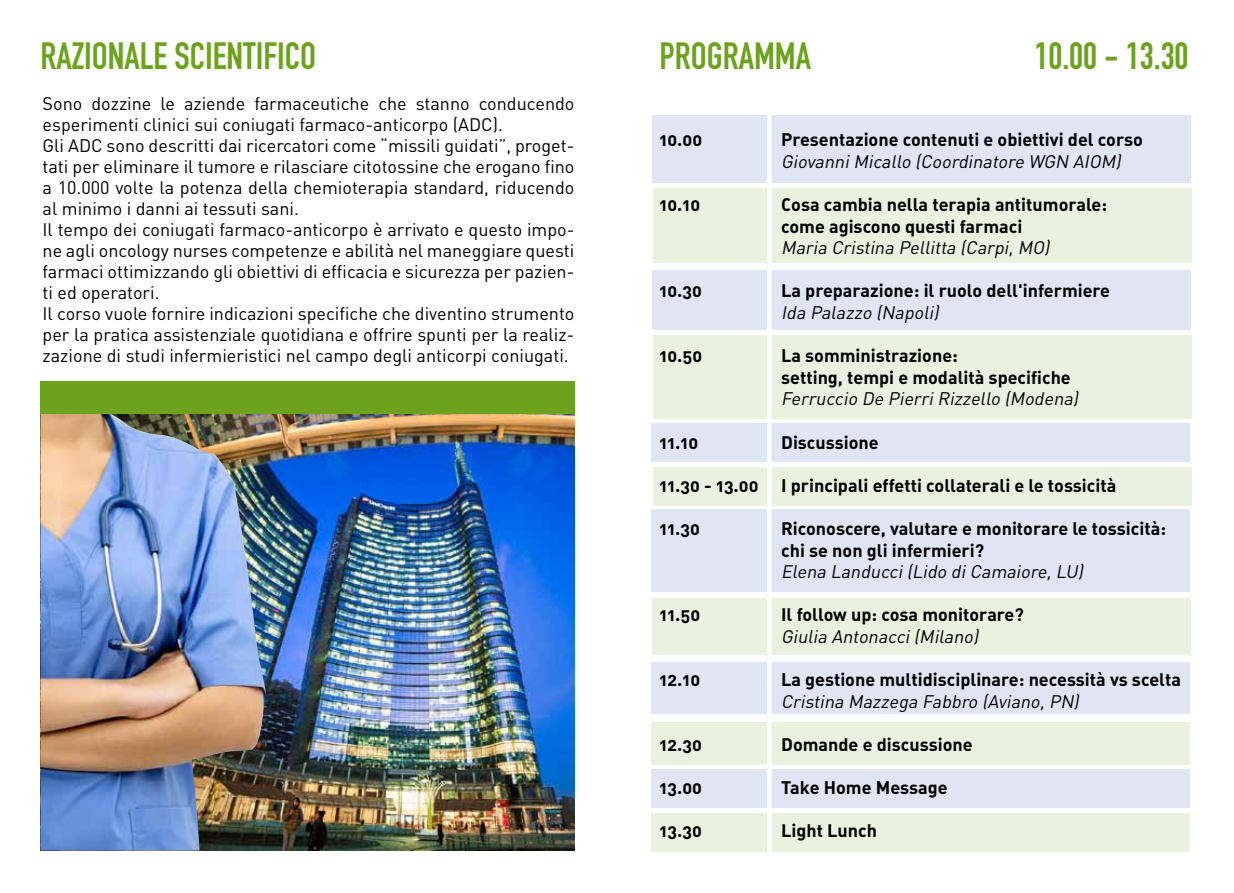
<style>
.page{position:relative;width:1234px;height:893px;background:#fff}
.page>*{position:absolute;margin:0;border:0;box-sizing:border-box;transform-origin:0 0}
.t1{font:700 37.5px "DIN Condensed";color:#6ca21d}
.t2{font:18px/21px "DIN";color:#000}
.t3{font:18px/21.6px "DIN Bold Alternate";color:#000}
.t4{font:italic 18px "DIN";color:#000}
</style>
<div class="page">
<div style="left:651px;top:814px;width:538px;height:38px;background:#eaf1df"></div>
<div style="left:651px;top:722px;width:538px;height:42px;background:#eaf1df"></div>
<div style="left:651px;top:598px;width:539px;height:57px;background:#eaf1df"></div>
<div style="left:652px;top:467px;width:539px;height:39px;background:#eaf1df"></div>
<div style="left:652px;top:335px;width:539px;height:83px;background:#eaf1df"></div>
<div style="left:652px;top:188px;width:539px;height:75px;background:#eaf1df"></div>
<div style="left:651px;top:770px;width:538px;height:38px;background:#dfe5f3"></div>
<div style="left:651px;top:423px;width:538px;height:39px;background:#dfe5f3"></div>
<div style="left:651px;top:510px;width:538px;height:82px;background:#dfe5f3"></div>
<div style="left:651px;top:662px;width:538px;height:52px;background:#dfe5f3"></div>
<div style="left:651px;top:270px;width:539px;height:60px;background:#dfe5f3"></div>
<div style="left:651px;top:115px;width:539px;height:68px;background:#dfe5f3"></div>
<img style="left:266px;top:414px;width:308px;height:436px">
<img style="left:40px;top:414px;width:226px;height:436px">
<div style="left:40px;top:381px;width:534px;height:33px;background:#6ca21d"></div>
<hr style="left:767px;top:106px;width:4px;height:751px;background:#fff">
<h1 class="t1" style="left:40px;top:31px;width:277px">RAZIONALE SCIENTIFICO</h1>
<h1 class="t1" style="left:659px;top:31px;width:153px">PROGRAMMA</h1>
<h1 class="t1" style="left:1034px;top:31px;width:156px">10.00 - 13.30</h1>
<p class="t2" style="left:43px;top:92px;width:533px">Sono dozzine le aziende farmaceutiche che stanno conducendo esperimenti clinici sui coniugati farmaco-anticorpo (ADC).<br>Gli ADC sono descritti dai ricercatori come “missili guidati”, proget&shy;tati per eliminare il tumore e rilasciare citotossine che erogano fino a 10.000 volte la potenza della chemioterapia standard, riducendo al minimo i danni ai tessuti sani.<br>Il tempo dei coniugati farmaco-anticorpo è arrivato e questo impo&shy;ne agli oncology nurses competenze e abilità nel maneggiare questi farmaci ottimizzando gli obiettivi di efficacia e sicurezza per pazien&shy;ti ed operatori.<br>Il corso vuole fornire indicazioni specifiche che diventino strumento per la pratica assistenziale quotidiana e offrire spunti per la realiz&shy;zazione di studi infermieristici nel campo degli anticorpi coniugati.</p>
<p class="t3" style="left:659px;top:128px;width:44px">10.00</p>
<p class="t3" style="left:781px;top:128px;width:363px">Presentazione contenuti e obiettivi del corso</p>
<p class="t4" style="left:781px;top:150px;width:345px">GiovanniMicallo (Coordinatore WGN AIOM)</p>
<p class="t3" style="left:659px;top:193px;width:42px">10.10</p>
<p class="t3" style="left:781px;top:193px;width:327px">Cosa cambia nella terapia antitumorale: come agiscono questi farmaci</p>
<p class="t4" style="left:781px;top:236px;width:273px">Maria Cristina Pellitta (Carpi,MO)</p>
<p class="t3" style="left:659px;top:279px;width:44px">10.30</p>
<p class="t3" style="left:781px;top:279px;width:330px">La preparazione: il ruolo dell'infermiere</p>
<p class="t4" style="left:781px;top:301px;width:163px">Ida Palazzo (Napoli)</p>
<p class="t3" style="left:659px;top:344px;width:44px">10.50</p>
<p class="t3" style="left:781px;top:344px;width:291px">La somministrazione:<br>setting, tempi e modalità specifiche</p>
<p class="t4" style="left:781px;top:388px;width:302px">Ferruccio De PierriRizzello (Modena)</p>
<p class="t3" style="left:659px;top:430px;width:40px">11.10</p>
<p class="t3" style="left:781px;top:430px;width:99px">Discussione</p>
<p class="t3" style="left:659px;top:474px;width:100px">11.30 - 13.00</p>
<p class="t3" style="left:781px;top:474px;width:337px">I principali effetti collaterali e le tossicità</p>
<p class="t3" style="left:659px;top:517px;width:42px">11.30</p>
<p class="t3" style="left:781px;top:517px;width:386px">Riconoscere, valutare e monitorare le tossicità: chi se non gli infermieri?</p>
<p class="t4" style="left:781px;top:560px;width:307px">Elena Landucci(Lido diCamaiore,LU)</p>
<p class="t3" style="left:659px;top:603px;width:42px">11.50</p>
<p class="t3" style="left:781px;top:603px;width:244px">Il follow up: cosa monitorare?</p>
<p class="t4" style="left:781px;top:625px;width:202px">Giulia Antonacci(Milano)</p>
<p class="t3" style="left:659px;top:668px;width:42px">12.10</p>
<p class="t3" style="left:781px;top:668px;width:401px">La gestione multidisciplinare: necessità vs scelta</p>
<p class="t4" style="left:781px;top:690px;width:303px">Cristina Mazzega Fabbro (Aviano,PN)</p>
<p class="t3" style="left:659px;top:733px;width:44px">12.30</p>
<p class="t3" style="left:781px;top:733px;width:193px">Domande e discussione</p>
<p class="t3" style="left:659px;top:776px;width:44px">13.00</p>
<p class="t3" style="left:781px;top:776px;width:168px">Take Home Message</p>
<p class="t3" style="left:659px;top:819px;width:44px">13.30</p>
<p class="t3" style="left:781px;top:819px;width:97px">Light Lunch</p>
</div>
